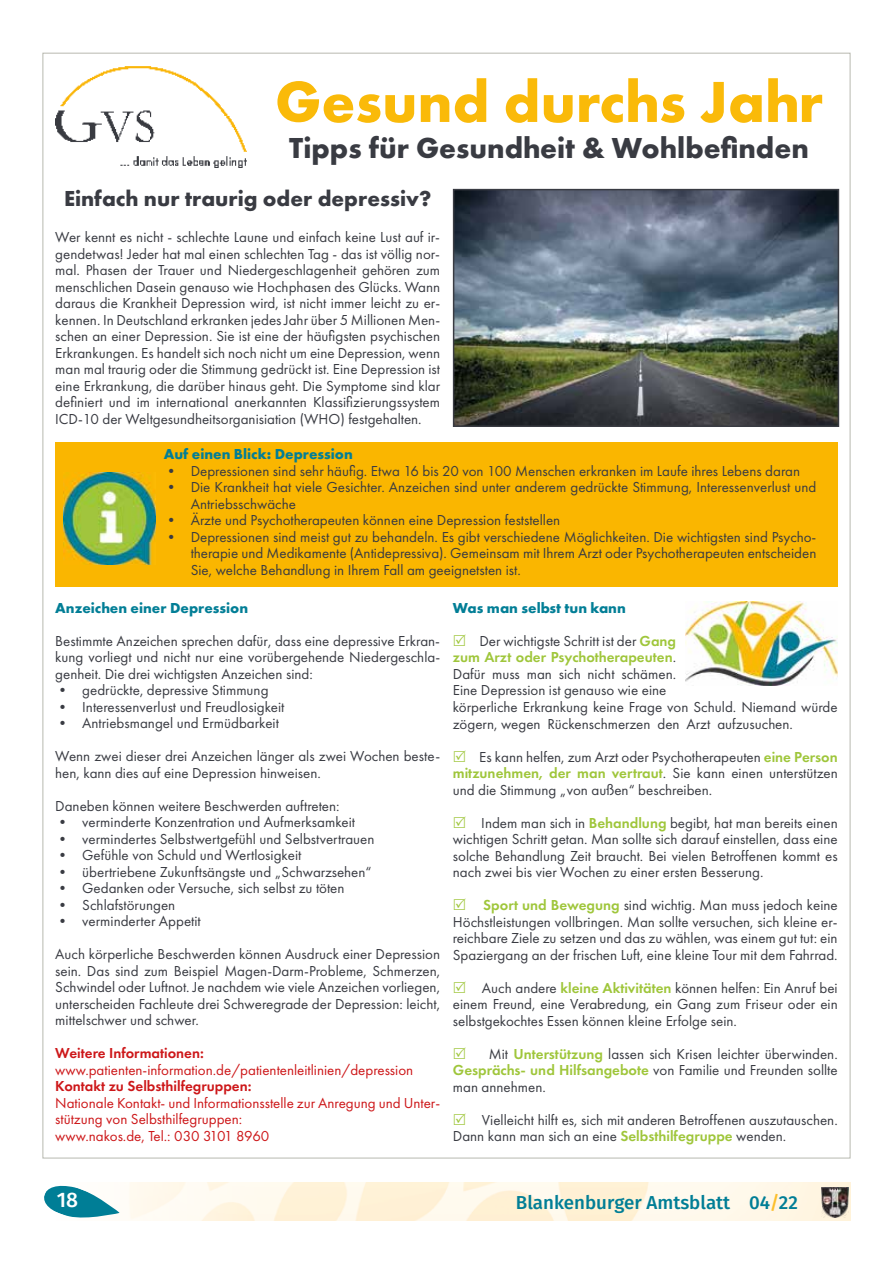
<style>
.page{position:relative;width:893px;height:1263px;background:#fff}
.page>*{position:absolute;margin:0;border:0;box-sizing:border-box;transform-origin:0 0}
.t1{font:700 60px "Futura PT";color:#faba09}
.t2{font:700 30px "Futura PT";color:#393b42}
.t3{font:700 22.5px "Futura PT";color:#393b42}
.t4{font:500 21px "Fira Sans";color:#fff}
.t5{font:500 18.75px "Fira Sans";color:#007e96}
.t6{font:15px/16.5px "Futura PT";color:#393b42;text-align:justify}
.t7{font:15px/16.5px "Futura PT";color:#cd1719}
.t8{font:700 15px "Futura PT";color:#027e96}
.t9{font:600 15px "Futura PT";color:#cd1719}
.s1{font-weight:600;color:#9fc63b}
.s2{color:#fcbf2c}
</style>
<div class="page">
<img style="left:129px;top:1182px;width:721px;height:38px">
<svg style="left:44px;top:1185px;width:76px;height:33px"></svg>
<img style="left:821px;top:1187px;width:27px;height:30px">
<img style="left:55px;top:66px;width:192px;height:101px">
<img style="left:456px;top:192px;width:380px;height:232px">
<div style="left:453px;top:189px;width:386px;height:238px;border:2px solid #393b42"></div>
<img style="left:686px;top:601px;width:152px;height:84px">
<div style="left:55px;top:442px;width:783px;height:144px;background:#fab600"></div>
<img style="left:64px;top:473px;width:91px;height:91px">
<h1 class="t1" style="left:275px;top:63px;width:550px">Gesund durchs Jahr</h1>
<h2 class="t2" style="left:289px;top:129px;width:521px">Tipps für Gesundheit &amp; Wohlbefinden</h2>
<h3 class="t3" style="left:64px;top:184px;width:369px">Einfach nur traurig oder depressiv?</h3>
<p class="t6" style="left:55px;top:229px;width:386px">Wer kennt es nicht - schlechte Laune und einfach keine Lust auf ir&shy;gendetwas! Jeder hat mal einen schlechten Tag - das ist völlig nor&shy;mal. Phasen der Trauer und Niedergeschlagenheit gehören zum menschlichen Dasein genauso wie Hochphasen des Glücks. Wann daraus die Krankheit Depression wird, ist nicht immer leicht zu er&shy;kennen. In Deutschland erkranken jedes Jahr über 5 Millionen Men&shy;schen an einer Depression. Sie ist eine der häufigsten psychischen Erkrankungen. Es handelt sich noch nicht um eine Depression, wenn man mal traurig oder die Stimmung gedrückt ist. Eine Depression ist eine Erkrankung, die darüber hinaus geht. Die Symptome sind klar definiert und im international anerkannten Klassifizierungssystem ICD-10 der Weltgesundheitsorganisiation (WHO) festgehalten.</p>
<p class="t8" style="left:164px;top:444px;width:191px">Auf einen Blick: Depression</p>
<p class="t6" style="left:164px;top:462px;width:638px">• Depressionen sind sehr häufig. Etwa 16 bis 20 von 100 Menschen erkranken im Laufe ihres Lebens daran</p>
<p class="t6" style="left:191px;top:479px;width:627px;text-indent:-27px">• Die Krankheit hat viele Gesichter. Anzeichen sind unter anderem gedrückte Stimmung, Interessenverlust und<br>Antriebsschwäche</p>
<p class="t6" style="left:164px;top:512px;width:398px">• Ärzte und Psychotherapeuten können eine Depression feststellen</p>
<p class="t6" style="left:191px;top:528px;width:627px;text-indent:-27px">• Depressionen sind meist gut zu behandeln. Es gibt verschiedene Möglichkeiten. Die wichtigsten sind Psycho&shy;therapie und Medikamente (Antidepressiva). Gemeinsam mit Ihrem Arzt oder Psychotherapeuten entscheiden Sie, welche Behandlung in Ihrem Fall am geeignetsten ist.</p>
<p class="t8" style="left:55px;top:598px;width:194px">Anzeichen einer Depression</p>
<p class="t6" style="left:55px;top:632px;width:386px">Bestimmte Anzeichen sprechen dafür, dass eine depressive Erkran&shy;kung vorliegt und nicht nur eine vorübergehende Niedergeschla&shy;genheit. Die drei wichtigsten Anzeichen sind:</p>
<p class="t6" style="left:55px;top:682px;width:215px">• gedrückte, depressive Stimmung</p>
<p class="t6" style="left:55px;top:698px;width:231px">• Interessenverlust und Freudlosigkeit</p>
<p class="t6" style="left:55px;top:715px;width:225px">• Antriebsmangel und Ermüdbarkeit</p>
<p class="t6" style="left:55px;top:748px;width:386px">Wenn zwei dieser drei Anzeichen länger als zwei Wochen beste&shy;hen, kann dies auf eine Depression hinweisen.</p>
<p class="t6" style="left:55px;top:797px;width:286px">Daneben können weitere Beschwerden auftreten:</p>
<p class="t6" style="left:55px;top:814px;width:301px">• verminderte Konzentration und Aufmerksamkeit</p>
<p class="t6" style="left:55px;top:830px;width:321px">• vermindertes Selbstwertgefühl und Selbstvertrauen</p>
<p class="t6" style="left:55px;top:847px;width:248px">• Gefühle von Schuld und Wertlosigkeit</p>
<p class="t6" style="left:55px;top:863px;width:318px">• übertriebene Zukunftsängste und „Schwarzsehen“</p>
<p class="t6" style="left:55px;top:880px;width:291px">• Gedanken oder Versuche, sich selbst zu töten</p>
<p class="t6" style="left:55px;top:896px;width:121px">• Schlafstörungen</p>
<p class="t6" style="left:55px;top:913px;width:147px">• verminderter Appetit</p>
<p class="t6" style="left:55px;top:946px;width:386px">Auch körperliche Beschwerden können Ausdruck einer Depression sein. Das sind zum Beispiel Magen-Darm-Probleme, Schmerzen, Schwindel oder Luftnot. Je nachdem wie viele Anzeichen vorliegen, unterscheiden Fachleute drei Schweregrade der Depression: leicht, mittelschwer und schwer.</p>
<p class="t9" style="left:55px;top:1044px;width:150px">Weitere Informationen:</p>
<p class="t7" style="left:55px;top:1061px;width:359px">www.patienten-information.de/patientenleitlinien/depression</p>
<p class="t9" style="left:55px;top:1077px;width:198px">Kontakt zu Selbsthilfegruppen:</p>
<p class="t7" style="left:55px;top:1094px;width:386px">Nationale Kontakt- und Informationsstelle zur Anregung und Unter&shy;stützung von Selbsthilfegruppen:<br>www.nakos.de, Tel.: 030 3101 8960</p>
<p class="t8" style="left:453px;top:598px;width:174px">Was man selbst tun kann</p>
<p class="t6" style="left:453px;top:633px;width:225px;text-indent:27px">Der wichtigste Schritt ist der <span class="s1">Gang zum Arzt oder Psychotherapeuten</span>.<br>Dafür muss man sich nicht schämen.<br>Eine Depression ist genauso wie eine</p>
<p class="t6" style="left:453px;top:699px;width:386px">körperliche Erkrankung keine Frage von Schuld. Niemand würde zögern, wegen Rückenschmerzen den Arzt aufzusuchen.</p>
<p class="t6" style="left:453px;top:748px;width:386px;text-indent:26px">Es kann helfen, zum Arzt oder Psychotherapeuten <span class="s1">eine Person mitzunehmen, der man vertraut</span>. Sie kann einen unterstützen und die Stimmung „von außen“ beschreiben.</p>
<p class="t6" style="left:453px;top:814px;width:386px;text-indent:28px">Indem man sich in <span class="s1">Behandlung</span> begibt, hat man bereits einen wichtigen Schritt getan. Man sollte sich darauf einstellen, dass eine solche Behandlung Zeit braucht. Bei vielen Betroffenen kommt es nach zwei bis vier Wochen zu einer ersten Besserung.</p>
<p class="t6" style="left:453px;top:897px;width:386px;text-indent:30px"><span class="s1">Sport und Bewegung</span> sind wichtig. Man muss jedoch keine Höchstleistungen vollbringen. Man sollte versuchen, sich kleine er&shy;reichbare Ziele zu setzen und das zu wählen, was einem gut tut: ein Spaziergang an der frischen Luft, eine kleine Tour mit dem Fahrrad.</p>
<p class="t6" style="left:453px;top:979px;width:386px;text-indent:29px">Auch andere <span class="s1">kleine Aktivitäten</span> können helfen: Ein Anruf bei einem Freund, eine Verabredung, ein Gang zum Friseur oder ein selbstgekochtes Essen können kleine Erfolge sein.</p>
<p class="t6" style="left:453px;top:1045px;width:386px;text-indent:36px">Mit <span class="s1">Unterstützung</span> lassen sich Krisen leichter überwinden.<br><span class="s1">Gesprächs- und Hilfsangebote</span> von Familie und Freunden sollte man annehmen.</p>
<p class="t6" style="left:453px;top:1111px;width:386px;text-indent:29px">Vielleicht hilft es, sich mit anderen Betroffenen auszutauschen.<br>Dann kann man sich an eine <span class="s1">Selbsthilfegruppe</span> wenden.</p>
<h3 class="t4" style="left:57px;top:1185px;width:23px">18</h3>
<p class="t5" style="left:516px;top:1189px;width:283px">Blankenburger Amtsblatt 04<span class="s2">/</span>22</p>
</div>
